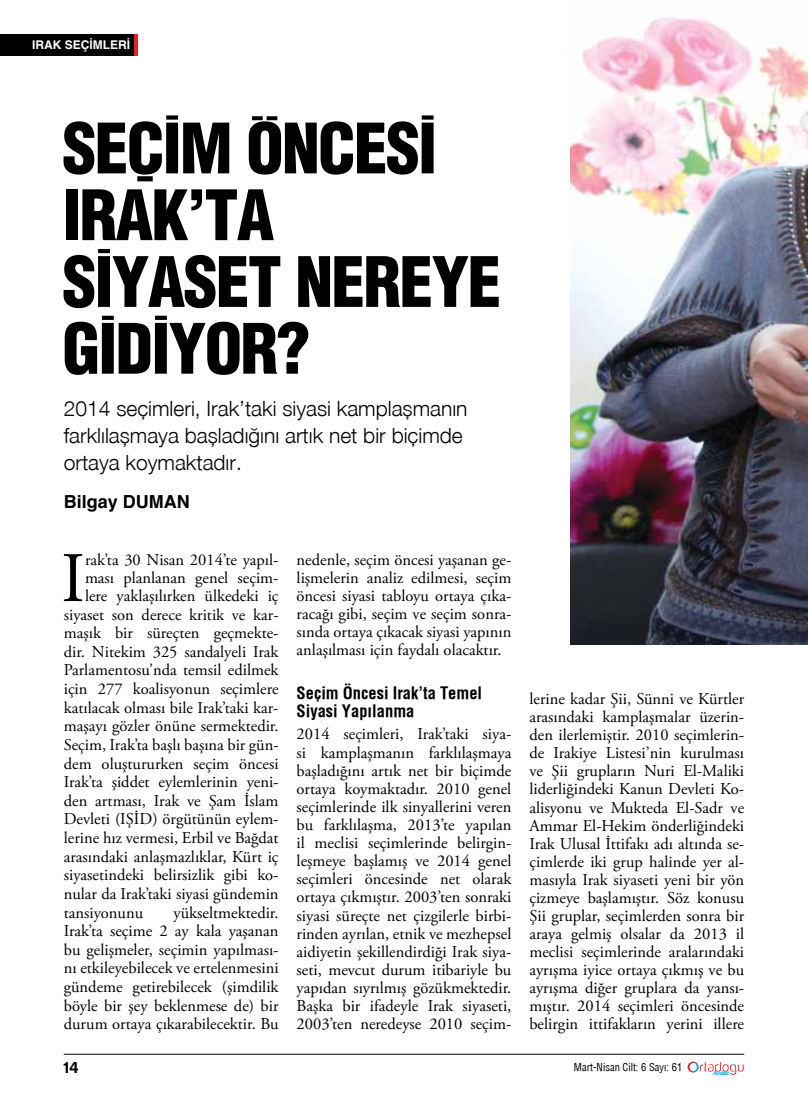
<style>
.page{position:relative;width:808px;height:1106px;background:#fff}
.page>*{position:absolute;margin:0;border:0;box-sizing:border-box;transform-origin:0 0}
.t1{font:70.8px "Adobe Garamond Pro";color:#000}
.t2{font:900 condensed 67.65px/66.8px "Helvetica";letter-spacing:-.025em;color:#000}
.t3{font:300 21px/27px "Helvetica";color:#000}
.t4{font:700 18px "Helvetica";color:#000}
.t5{font:16.5px/18.1px "Adobe Garamond Pro";color:#000;text-align:justify}
.t6{font:700 16.5px/18.1px "Helvetica Condens";color:#000}
.t7{font:16.5px "Harabara";color:#000}
.t8{font:700 12px "Helvetica";color:#fff}
.t9{font:10.5px "Helvetica Condensed";color:#000}
.t10{font:6.6px "Harabara";color:#00aeef}
</style>
<div class="page">
<div style="left:0;top:34px;width:138px;height:21px;background:#000"></div>
<hr style="left:135px;top:34px;width:3px;height:21px;background:#ed1d24">
<hr style="left:64px;top:1054px;width:680px;height:1px;background:#000">
<svg style="left:688px;top:1061px;width:56px;height:14px"></svg>
<img style="left:570px;top:17px;width:238px;height:627px">
<p class="t8" style="left:32px;top:35px;width:100px">IRAK SEÇİMLERİ</p>
<h2 class="t2" style="left:62px;top:113px;width:440px">SEÇIM ÖNCESI<br>IRAK’TA<br>SIYASET NEREYE<br>GIDIYOR?</h2>
<p class="t3" style="left:64px;top:394px;width:405px">2014 seçimleri, Irak’taki siyasi kamplaşmanın farklılaşmaya başladığını artık net bir biçimde ortaya koymaktadır.</p>
<p class="t4" style="left:64px;top:487px;width:128px">Bilgay DUMAN</p>
<h1 class="t1" style="left:61px;top:536px;width:25px">I</h1>
<p class="t5" style="left:85px;top:551px;width:195px">rak’ta 30 Nisan 2014’te yapıl-</p>
<p class="t5" style="left:85px;top:569px;width:195px">ması planlanan genel seçim-</p>
<p class="t5" style="left:85px;top:587px;width:195px">lere yaklaşılırken ülkedeki iç</p>
<p class="t5" style="left:64px;top:606px;width:216px">siyaset son derece kritik ve kar-</p>
<p class="t5" style="left:64px;top:624px;width:216px">maşık bir süreçten geçmekte-</p>
<p class="t5" style="left:64px;top:643px;width:216px">dir. Nitekim 325 sandalyeli Irak</p>
<p class="t5" style="left:64px;top:661px;width:216px">Parlamentosu’nda temsil edilmek</p>
<p class="t5" style="left:64px;top:680px;width:216px">için 277 koalisyonun seçimlere</p>
<p class="t5" style="left:64px;top:699px;width:216px">katılacak olması bile Irak’taki kar-</p>
<p class="t5" style="left:64px;top:717px;width:216px">maşayı gözler önüne sermektedir.</p>
<p class="t5" style="left:64px;top:736px;width:216px">Seçim, Irak’ta başlı başına bir gün-</p>
<p class="t5" style="left:64px;top:755px;width:216px">dem oluştururken seçim öncesi</p>
<p class="t5" style="left:64px;top:773px;width:216px">Irak’ta şiddet eylemlerinin yeni-</p>
<p class="t5" style="left:64px;top:792px;width:216px">den artması, Irak ve Şam İslam</p>
<p class="t5" style="left:64px;top:810px;width:216px">Devleti (IŞİD) örgütünün eylem-</p>
<p class="t5" style="left:64px;top:829px;width:216px">lerine hız vermesi, Erbil ve Bağdat</p>
<p class="t5" style="left:64px;top:848px;width:216px">arasındaki anlaşmazlıklar, Kürt iç</p>
<p class="t5" style="left:64px;top:866px;width:216px">siyasetindeki belirsizlik gibi ko-</p>
<p class="t5" style="left:64px;top:885px;width:216px">nular da Irak’taki siyasi gündemin</p>
<p class="t5" style="left:64px;top:903px;width:81px">tansiyonunu</p>
<p class="t5" style="left:64px;top:903px;width:216px;line-height:18.6px;text-indent:110px">yükseltmektedir.<br>Irak’ta seçime 2 ay kala yaşanan bu gelişmeler, seçimin yapılması&shy;nı etkileyebilecek ve ertelenmesini gündeme getirebilecek (şimdilik böyle bir şey beklenmese de) bir durum ortaya çıkarabilecektir. Bu</p>
<p class="t5" style="left:297px;top:551px;width:216px">nedenle, seçim öncesi yaşanan ge&shy;lişmelerin analiz edilmesi, seçim öncesi siyasi tabloyu ortaya çıka&shy;racağı gibi, seçim ve seçim sonra&shy;sında ortaya çıkacak siyasi yapının anlaşılması için faydalı olacaktır.</p>
<p class="t6" style="left:297px;top:683px;width:187px">Seçim Öncesi Irak’ta Temel<br>Siyasi Yapılanma</p>
<p class="t5" style="left:297px;top:725px;width:216px">2014 seçimleri, Irak’taki siya&shy;si kamplaşmanın farklılaşmaya başladığını artık net bir biçimde ortaya koymaktadır. 2010 genel seçimlerinde ilk sinyallerini veren bu farklılaşma, 2013’te yapılan il meclisi seçimlerinde belirgin&shy;leşmeye başlamış ve 2014 genel seçimleri öncesinde net olarak ortaya çıkmıştır. 2003’ten sonraki siyasi süreçte net çizgilerle birbi&shy;rinden ayrılan, etnik ve mezhepsel aidiyetin şekillendirdiği Irak siya&shy;seti, mevcut durum itibariyle bu yapıdan sıyrılmış gözükmektedir.<br>Başka bir ifadeyle Irak siyaseti, 2003’ten neredeyse 2010 seçim-</p>
<p class="t5" style="left:529px;top:690px;width:216px">lerine kadar Şii, Sünni ve Kürtler arasındaki kamplaşmalar üzerin&shy;den ilerlemiştir. 2010 seçimlerin&shy;de Irakiye Listesi’nin kurulması ve Şii grupların Nuri El-Maliki liderliğindeki Kanun Devleti Ko&shy;alisyonu ve Mukteda El-Sadr ve Ammar El-Hekim önderliğindeki Irak Ulusal İttifakı adı altında se&shy;çimlerde iki grup halinde yer al&shy;masıyla Irak siyaseti yeni bir yön çizmeye başlamıştır. Söz konusu Şii gruplar, seçimlerden sonra bir araya gelmiş olsalar da 2013 il meclisi seçimlerinde aralarındaki ayrışma iyice ortaya çıkmış ve bu ayrışma diğer gruplara da yansı&shy;mıştır. 2014 seçimleri öncesinde belirgin ittifakların yerini illere</p>
<p class="t7" style="left:64px;top:1059px;width:16px">14</p>
<p class="t9" style="left:574px;top:1060px;width:110px">Mart-Nisan Cilt: 6 Sayı: 61</p>
<p class="t10" style="left:713px;top:1069px;width:18px">Analiz</p>
</div>
